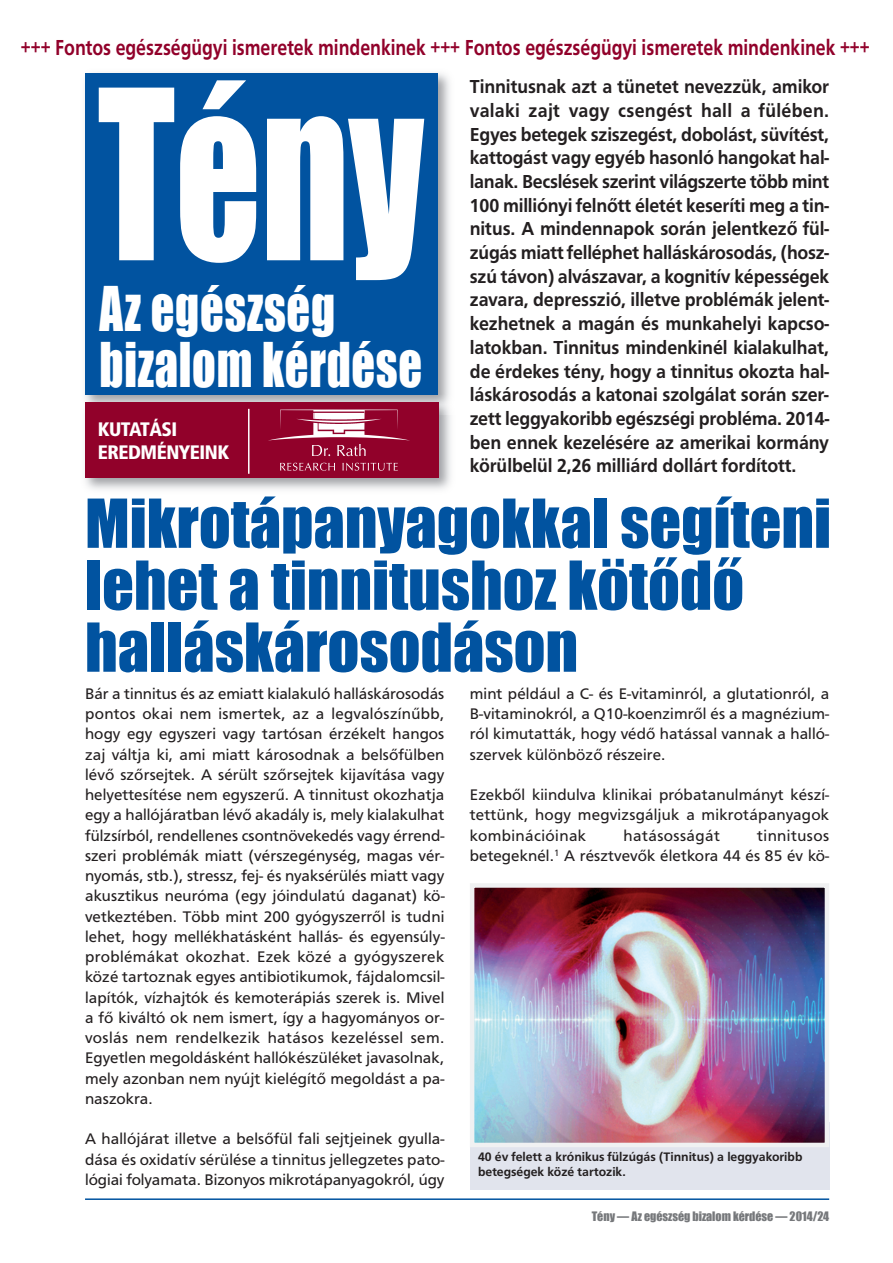
<style>
.page{position:relative;width:893px;height:1263px;background:#fff}
.page>*{position:absolute;margin:0;border:0;box-sizing:border-box;transform-origin:0 0}
.t1{font:218.4px "Impact";color:#fff;scale:.77 1}
.t2{font:62.25px/61.9px "Impact";color:#0153a0}
.t3{font:56.55px/55.5px "Impact";letter-spacing:.015em;color:#fff;scale:.82 1}
.t4{font:500 22.5px "F015 TCE";color:#91012a;scale:.82 1}
.t5{font:500 19.5px/23.7px "F015 TCE";letter-spacing:-.005em;color:#231f20;text-align:justify;scale:.95 1}
.t6{font:900 condensed 19.5px/22.5px "Frutiger LT";letter-spacing:-.025em;color:#fff}
.t7{font:15.9px/20.2px "F015 TCE";letter-spacing:.005em;color:#231f20;text-align:justify}
.t8{font:15.9px "F015 TCE";letter-spacing:.025em;color:#231f20}
.t9{font:500 12.75px/15.3px "F015 TCE";color:#231f20}
.t10{font:12px "Impact";color:#76787b}
</style>
<div class="page">
<img style="left:85px;top:73px;width:366px;height:417px">
<div style="left:85px;top:74px;width:353px;height:321px;background:#0153a0"></div>
<div style="left:85px;top:402px;width:353px;height:76px;background:#91012a"></div>
<svg style="left:280px;top:463px;width:55px;height:8px"></svg>
<svg style="left:343px;top:463px;width:55px;height:8px"></svg>
<svg style="left:268px;top:409px;width:142px;height:47px"></svg>
<img style="left:314px;top:413px;width:50px;height:6px">
<img style="left:319px;top:423px;width:45px;height:10px">
<hr style="left:248px;top:409px;width:2px;height:65px;background:#fff">
<hr style="left:85px;top:1198px;width:744px;height:2px;background:#0153a0">
<div style="left:470px;top:1121px;width:359px;height:68px;background:#e1e4ed"></div>
<img style="left:475px;top:888px;width:349px;height:254px">
<div style="left:470px;top:883px;width:359px;height:264px;border:4px solid #f0f1f2"></div>
<h3 class="t4" style="left:21px;top:34px;width:1037px">+++ Fontos egészségügyi ismeretek mindenkinek +++ Fontos egészségügyi ismeretek mindenkinek +++</h3>
<h1 class="t1" style="left:98px;top:40px;width:425px">Tény</h1>
<h3 class="t3" style="left:100px;top:281px;width:395px">Az egészség bizalom kérdése</h3>
<p class="t6" style="left:98px;top:420px;width:133px">KUTATÁSI<br>EREDMÉNYEINK</p>
<p class="t5" style="left:470px;top:75px;width:380px">Tinnitusnak azt a tünetet nevezzük, amikor valaki zajt vagy csengést hall a fülében.<br>Egyes betegek sziszegést, dobolást, süvítést, kattogást vagy egyéb hasonló hangokat hal&shy;lanak. Becslések szerint világszerte több mint 100 milliónyi felnőtt életét keseríti meg a tin&shy;nitus. A mindennapok során jelentkező fül&shy;zúgás miatt felléphet halláskárosodás, (hosz&shy;szú távon) alvászavar, a kognitív képességek zavara, depresszió, illetve problémák jelent&shy;kezhetnek a magán és munkahelyi kapcso&shy;latokban. Tinnitus mindenkinél kialakulhat, de érdekes tény, hogy a tinnitus okozta hal&shy;láskárosodás a katonai szolgálat során szer&shy;zett leggyakoribb egészségi probléma. 2014- ben ennek kezelésére az amerikai kormány körülbelül 2,26 milliárd dollárt fordított.</p>
<h2 class="t2" style="left:85px;top:492px;width:747px">Mikrotápanyagokkal segíteni lehet a tinnitushoz kötődő halláskárosodáson</h2>
<p class="t7" style="left:85px;top:683px;width:361px">Bár a tinnitus és az emiatt kialakuló halláskárosodás pontos okai nem ismertek, az a legvalószínűbb, hogy egy egyszeri vagy tartósan érzékelt hangos zaj váltja ki, ami miatt károsodnak a belsőfülben lévő szőrsejtek. A sérült szőrsejtek kijavítása vagy helyettesítése nem egyszerű. A tinnitust okozhatja egy a hallójáratban lévő akadály is, mely kialakulhat fülzsírból, rendellenes csontnövekedés vagy érrend&shy;szeri problémák miatt (vérszegénység, magas vér&shy;nyomás, stb.), stressz, fej- és nyaksérülés miatt vagy akusztikus neuróma (egy jóindulatú daganat) kö&shy;vetkeztében. Több mint 200 gyógyszerről is tudni lehet, hogy mellékhatásként hallás- és egyensúly&shy;problémákat okozhat. Ezek közé a gyógyszerek közé tartoznak egyes antibiotikumok, fájdalomcsil&shy;lapítók, vízhajtók és kemoterápiás szerek is. Mivel a fő kiváltó ok nem ismert, így a hagyományos or&shy;voslás nem rendelkezik hatásos kezeléssel sem.<br>Egyetlen megoldásként hallókészüléket javasolnak, mely azonban nem nyújt kielégítő megoldást a pa&shy;naszokra.</p>
<p class="t7" style="left:85px;top:1129px;width:361px">A hallójárat illetve a belsőfül fali sejtjeinek gyulla&shy;dása és oxidatív sérülése a tinnitus jellegzetes pato&shy;lógiai folyamata. Bizonyos mikrotápanyagokról, úgy</p>
<p class="t7" style="left:470px;top:683px;width:361px">mint például a C- és E-vitaminról, a glutationról, a B-vitaminokról, a Q10-koenzimről és a magnézium&shy;ról kimutatták, hogy védő hatással vannak a halló&shy;szervek különböző részeire.</p>
<p class="t7" style="left:470px;top:784px;width:361px">Ezekből kiindulva klinikai próbatanulmányt készí&shy;tettünk, hogy megvizsgáljuk a mikrotápanyagok kombinációinak</p>
<p class="t8" style="left:624px;top:826px;width:98px">hatásosságát</p>
<p class="t7" style="left:470px;top:825px;width:361px;text-align:right">tinnitusos<br>betegeknél.<sup>1</sup> A résztvevők életkora 44 és 85 év kö-</p>
<p class="t9" style="left:478px;top:1149px;width:326px">40 év felett a krónikus fülzúgás (Tinnitus) a leggyakoribb betegségek közé tartozik.</p>
<p class="t10" style="left:592px;top:1209px;width:239px">Tény — Az egészség bizalom kérdése — 2014/24</p>
</div>
